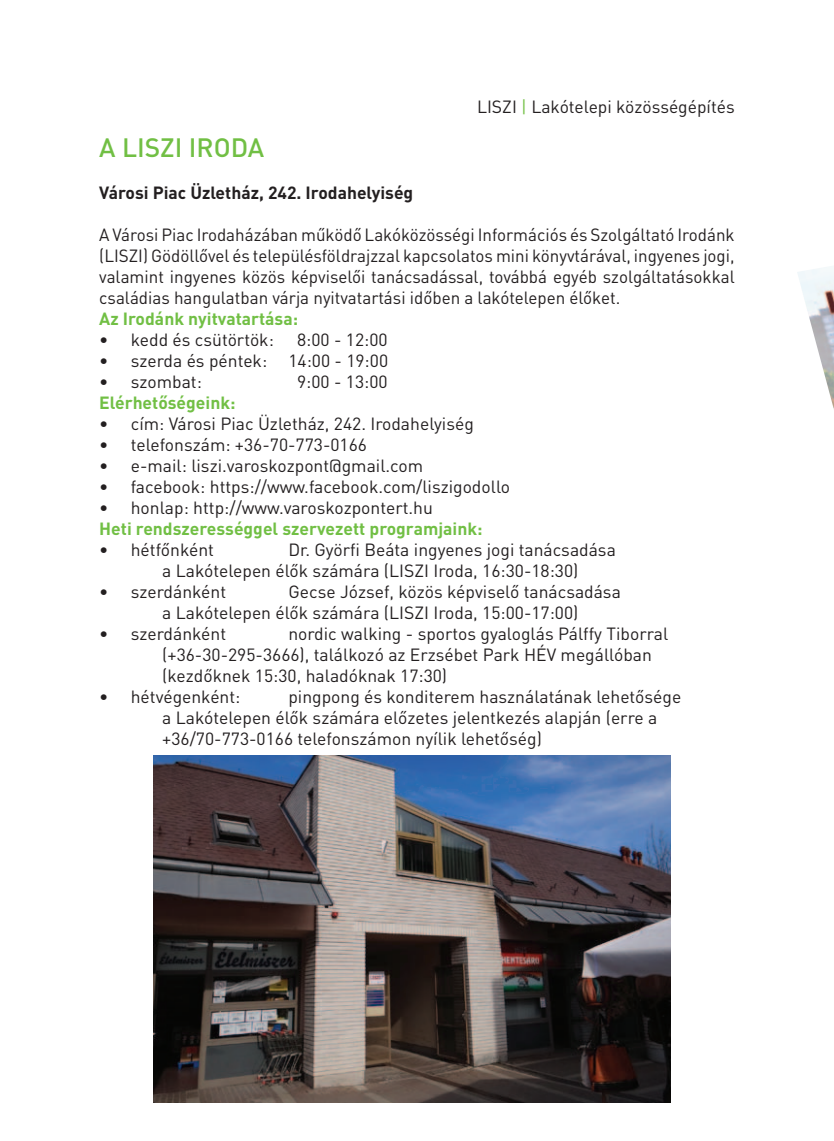
<style>
.page{position:relative;width:834px;height:1141px;background:#fff}
.page>*{position:absolute;margin:0;border:0;box-sizing:border-box;transform-origin:0 0}
.t1{font:500 26.25px "DIN Pro";color:#71bf44}
.t2{font:17.5px/21px "DIN Pro";color:#231f20}
.t3{font:700 17.5px "DIN Pro";color:#71bf44}
.t4{font:700 17.5px "DIN Pro";color:#231f20}
.s1{color:#71bf44}
</style>
<div class="page">
<img style="left:797px;top:266px;width:36px;height:140px">
<img style="left:153px;top:755px;width:517px;height:348px">
<p class="t2" style="left:477px;top:95px;width:259px">LISZI <span class="s1">|</span> Lakótelepi közösségépítés</p>
<h1 class="t1" style="left:99px;top:129px;width:166px">A LISZI IRODA</h1>
<p class="t4" style="left:99px;top:180px;width:315px">Városi Piac Üzletház, 242. Irodahelyiség</p>
<p class="t2" style="left:99px;top:223px;width:637px;text-align:justify">A Városi Piac Irodaházában működő Lakóközösségi Információs és Szolgáltató Irodánk (LISZI) Gödöllővel és településföldrajzzal kapcsolatos mini könyvtárával, ingyenes jogi, valamint ingyenes közös képviselői tanácsadással, továbbá egyéb szolgáltatásokkal családias hangulatban várja nyitvatartási időben a lakótelepen élőket.</p>
<p class="t3" style="left:99px;top:306px;width:200px">Az Irodánk nyitvatartása:</p>
<p class="t2" style="left:99px;top:328px;width:176px">• kedd és csütörtök:</p>
<p class="t2" style="left:297px;top:328px;width:92px">8:00 - 12:00</p>
<p class="t2" style="left:99px;top:349px;width:290px">• szerda és péntek: 14:00 - 19:00</p>
<p class="t2" style="left:99px;top:370px;width:104px">• szombat:</p>
<p class="t2" style="left:297px;top:370px;width:92px">9:00 - 13:00</p>
<p class="t3" style="left:99px;top:390px;width:138px">Elérhetőségeink:</p>
<p class="t2" style="left:99px;top:412px;width:376px">• cím: Városi Piac Üzletház, 242. Irodahelyiség</p>
<p class="t2" style="left:99px;top:433px;width:269px">• telefonszám: +36-70-773-0166</p>
<p class="t2" style="left:99px;top:454px;width:325px">• e-mail: liszi.varoskozpont@gmail.com</p>
<p class="t2" style="left:99px;top:475px;width:412px">• facebook: https://www.facebook.com/liszigodollo</p>
<p class="t2" style="left:99px;top:496px;width:335px">• honlap: http://www.varoskozpontert.hu</p>
<p class="t3" style="left:99px;top:516px;width:385px">Heti rendszerességgel szervezett programjaink:</p>
<p class="t2" style="left:99px;top:538px;width:116px">• hétfőnként</p>
<p class="t2" style="left:162px;top:538px;width:455px;text-indent:126px">Dr. Györfi Beáta ingyenes jogi tanácsadása a Lakótelepen élők számára (LISZI Iroda, 16:30-18:30)</p>
<p class="t2" style="left:99px;top:580px;width:128px">• szerdánként</p>
<p class="t2" style="left:162px;top:580px;width:460px;text-indent:126px">Gecse József, közös képviselő tanácsadása a Lakótelepen élők számára (LISZI Iroda, 15:00-17:00)</p>
<p class="t2" style="left:99px;top:622px;width:128px">• szerdánként</p>
<p class="t2" style="left:162px;top:622px;width:507px;text-indent:126px">nordic walking - sportos gyaloglás Pálffy Tiborral (+36-30-295-3666), találkozó az Erzsébet Park HÉV megállóban (kezdőknek 15:30, haladóknak 17:30)</p>
<p class="t2" style="left:99px;top:685px;width:143px">• hétvégenként:</p>
<p class="t2" style="left:162px;top:685px;width:520px;text-indent:126px">pingpong és konditerem használatának lehetősége a Lakótelepen élők számára előzetes jelentkezés alapján (erre a +36/70-773-0166 telefonszámon nyílik lehetőség)</p>
</div>
